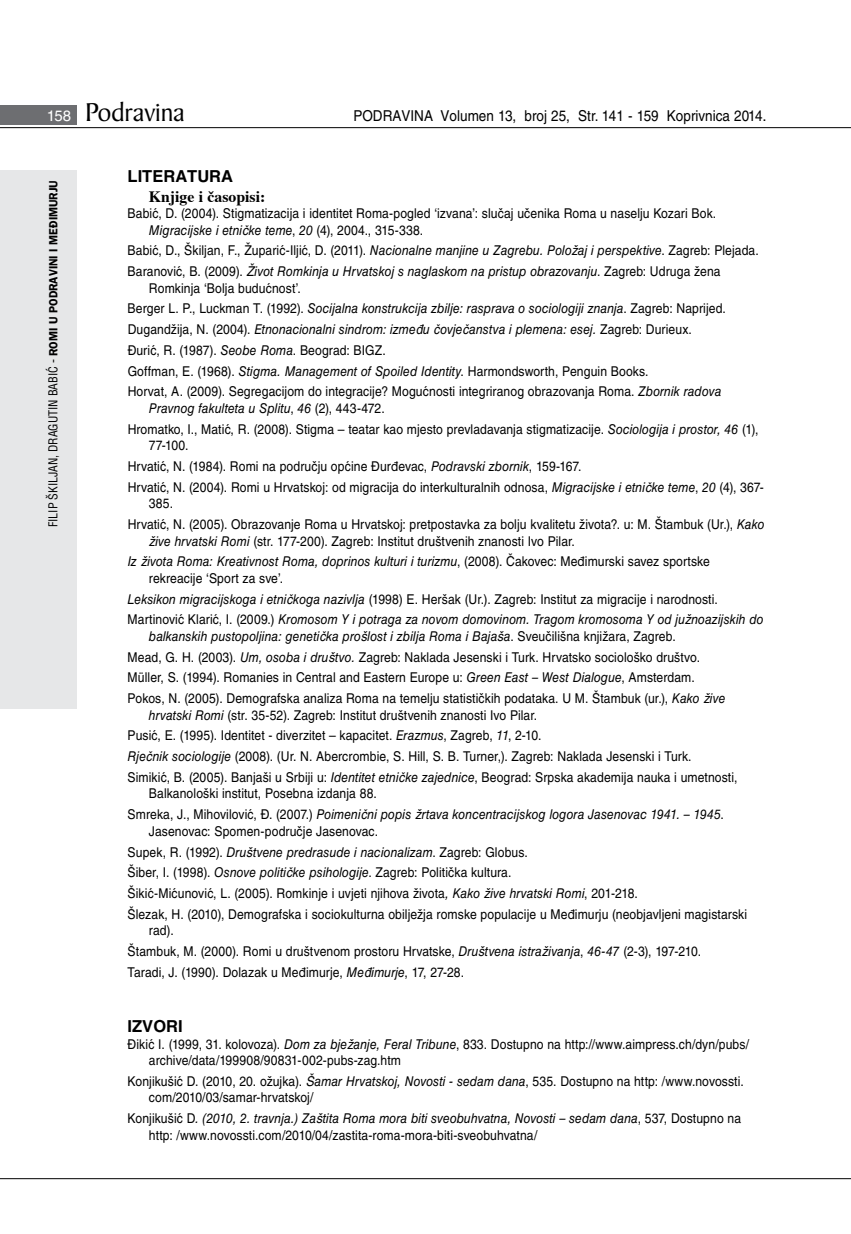
<style>
.page{position:relative;width:851px;height:1234px;background:#fff}
.page>*{position:absolute;margin:0;border:0;box-sizing:border-box;transform-origin:0 0}
.t1{font:27.6px "Baker Signet BT";color:#000}
.t2{font:700 16.5px "Helvetica LT Skin 29";color:#000}
.t3{font:700 15.75px "Times";color:#000}
.t4{font:15px "Helvetica LT Skin 29";color:#000;scale:.9 1}
.t5{font:13.5px/20.7px "Helvetica LT Skin 29";letter-spacing:.01em;color:#000;scale:.9 1}
.t6{font:italic 13.5px/20.7px "Helvetica LT Skin 29";letter-spacing:.005em;color:#000;scale:.9 1}
.t7{font:condensed 12px "Helvetica LT Skin 29";letter-spacing:-.005em;color:#000}
.s1{font-family:"Helvetica LT Skin 29";font-size:15px;color:#fff}
.s2{font-family:"ITC Franklin Gothic Skin 29";font-weight:600;font-stretch:normal}
.s3{font-style:italic}
.s4{font-style:normal}
</style>
<div class="page">
<div style="left:0;top:170px;width:77px;height:538px;background:#e6e7e8"></div>
<div style="left:0;top:105px;width:77px;height:19px;background:#6d6e71"></div>
<hr style="left:0;top:127px;width:850px;height:1px;background:#000">
<hr style="left:0;top:1177px;width:850px;height:1px;background:#000">
<h1 class="t1" style="left:47px;top:95px;width:139px"><span class="s1">158</span> Podravina</h1>
<p class="t4" style="left:353px;top:107px;width:460px">PODRAVINA Volumen 13, broj 25, Str. 141 - 159 Koprivnica 2014.</p>
<p class="t7" style="left:46px;top:527px;width:347px;rotate:-90deg">fILIP ŠKILJAN, DRAGUTIN BABIĆ - <span class="s2">Romi u Podravini i Međimurju</span></p>
<p class="t2" style="left:128px;top:166px;width:37px">LITERA</p>
<p class="t2" style="left:187px;top:166px;width:23px">TURA</p>
<p class="t3" style="left:149px;top:181px;width:118px">Knjige i časopisi:</p>
<p class="t5" style="left:149px;top:205px;width:632px;line-height:16.5px;text-indent:-21px">Babić, D. (2004). Stigmatizacija i identitet Roma-pogled ‘izvana’: slučaj učenika Roma u naselju Kozari Bok.<br><span class="s3">Migracijske i etničke teme</span>, <span class="s3">20</span> (4), 2004., 315-338.</p>
<p class="t6" style="left:128px;top:240px;width:702px"><span class="s4">Babić, D., Škiljan, F., Župarić-Iljić, D. (2011).</span> Nacionalne manjine u Zagrebu. Položaj i perspektive<span class="s4">. Zagreb: Plejada.<br>Baranović, B. (2009).</span> Život Romkinja u Hrvatskoj s naglaskom na pristup obrazovanju<span class="s4">. Zagreb: Udruga žena</span></p>
<p class="t5" style="left:128px;top:277px;width:666px;text-indent:21px">Romkinja ‘Bolja budućnost’.<br>Berger L. P., Luckman T. (1992). <span class="s3">Socijalna konstrukcija zbilje: rasprava o sociologiji znanja</span>. Zagreb: Naprijed.<br>Dugandžija, N. (2004). <span class="s3">Etnonacionalni sindrom: između čovječanstva i plemena: esej.</span> Zagreb: Durieux.<br>Đurić, R. (1987). <span class="s3">Seobe Roma</span>. Beograd: BIGZ.<br>Goffman, E. (1968). <span class="s3">Stigma. Management of Spoiled Identity</span>. Harmondsworth, Penguin Books.<br>Horvat, A. (2009). Segregacijom do integracije? Mogućnosti integriranog obrazovanja Roma. <span class="s3">Zbornik radova</span></p>
<p class="t5" style="left:128px;top:398px;width:702px;text-indent:21px"><span class="s3">Pravnog fakulteta u Splitu</span>, <span class="s3">46</span> (2), 443-472.<br>Hromatko, I., Matić, R. (2008). Stigma – teatar kao mjesto prevladavanja stigmatizacije. <span class="s3">Sociologija i prostor, 46</span> (1),</p>
<p class="t5" style="left:128px;top:435px;width:708px;text-indent:21px">77-100.<br>Hrvatić, N. (1984). Romi na području općine Đurđevac, <span class="s3">Podravski zbornik</span>, 159-167.<br>Hrvatić, N. (2004). Romi u Hrvatskoj: od migracija do interkulturalnih odnosa, <span class="s3">Migracijske i etničke teme</span>, <span class="s3">20</span> (4), 367-</p>
<p class="t5" style="left:128px;top:493px;width:709px;text-indent:21px">385.<br>Hrvatić, N. (2005). Obrazovanje Roma u Hrvatskoj: pretpostavka za bolju kvalitetu života?. u: M. Štambuk (Ur.), <span class="s3">Kako</span></p>
<p class="t5" style="left:128px;top:530px;width:648px;text-indent:21px"><span class="s3">žive hrvatski Romi</span> (str. 177-200). Zagreb: Institut društvenih znanosti Ivo Pilar.<br><span class="s3">Iz života Roma: Kreativnost Roma, doprinos kulturi i turizmu</span>, (2008). Čakovec: Međimurski savez sportske</p>
<p class="t5" style="left:128px;top:567px;width:708px;text-indent:21px">rekreacije ‘Sport za sve’.<br><span class="s3">Leksikon migracijskoga i etničkoga nazivlja</span> (1998) E. Heršak (Ur.). Zagreb: Institut za migracije i narodnosti.<br>Martinović Klarić, I. (2009.) <span class="s3">Kromosom Y i potraga za novom domovinom. Tragom kromosoma Y od južnoazijskih do</span></p>
<p class="t5" style="left:128px;top:625px;width:665px;text-indent:21px"><span class="s3">balkanskih pustopoljina: genetička prošlost i zbilja Roma i Bajaša</span>. Sveučilišna knjižara, Zagreb.<br>Mead, G. H. (2003). <span class="s3">Um, osoba i društvo.</span> Zagreb: Naklada Jesenski i Turk. Hrvatsko sociološko društvo.<br>Müller, S. (1994). Romanies in Central and Eastern Europe u: <span class="s3">Green East – West Dialogue</span>, Amsterdam.<br>Pokos, N. (2005). Demografska analiza Roma na temelju statističkih podataka. U M. Štambuk (ur.), <span class="s3">Kako žive</span></p>
<p class="t5" style="left:128px;top:704px;width:679px;text-indent:21px"><span class="s3">hrvatski Romi</span> (str. 35-52). Zagreb: Institut društvenih znanosti Ivo Pilar.<br>Pusić, E. (1995). Identitet - diverzitet – kapacitet. <span class="s3">Erazmus</span>, Zagreb, <span class="s3">11</span>, 2-10.<br><span class="s3">Rječnik sociologije</span> (2008). (Ur. N. Abercrombie, S. Hill, S. B. Turner,). Zagreb: Naklada Jesenski i Turk.<br>Simikić, B. (2005). Banjaši u Srbiji u: <span class="s3">Identitet etničke zajednice</span>, Beograd: Srpska akademija nauka i umetnosti,</p>
<p class="t5" style="left:128px;top:783px;width:664px;text-indent:21px">Balkanološki institut, Posebna izdanja 88.<br>Smreka, J., Mihovilović, Đ. (2007.) <span class="s3">Poimenični popis žrtava koncentracijskog logora Jasenovac 1941. – 1945</span>.</p>
<p class="t5" style="left:128px;top:820px;width:689px;text-indent:21px">Jasenovac: Spomen-područje Jasenovac.<br>Supek, R. (1992). <span class="s3">Društvene predrasude i nacionalizam</span>. Zagreb: Globus.<br>Šiber, I. (1998). <span class="s3">Osnove političke psihologije</span>. Zagreb: Politička kultura.<br>Šikić-Mićunović, L. (2005). Romkinje i uvjeti njihova života<span class="s3">, Kako žive hrvatski Romi</span>, 201-218.<br>Šlezak, H. (2010), Demografska i sociokulturna obilježja romske populacije u Međimurju (neobjavljeni magistarski</p>
<p class="t5" style="left:128px;top:920px;width:638px;text-indent:21px">rad).<br>Štambuk, M. (2000). Romi u društvenom prostoru Hrvatske, <span class="s3">Društvena istraživanja</span>, <span class="s3">46-47</span> (2-3), 197-210.<br>Taradi, J. (1990). Dolazak u Međimurje, <span class="s3">Međimurje</span>, 17, 27-28.</p>
<p class="t2" style="left:128px;top:1015px;width:16px">IZVORI</p>
<p class="t5" style="left:149px;top:1035px;width:668px;line-height:16.5px;text-indent:-21px">Đikić I. (1999, 31. kolovoza). <span class="s3">Dom za bježanje, Feral Tribune</span>, 833. Dostupno na http://www.aimpress.ch/dyn/pubs/ archive/data/199908/90831-002-pubs-zag.htm</p>
<p class="t5" style="left:149px;top:1072px;width:662px;line-height:16.5px;text-indent:-21px">Konjikušić D. (2010, 20. ožujka). <span class="s3">Šamar Hrvatskoj, Novosti - sedam dana</span>, 535. Dostupno na http: /www.novossti. com/2010/03/samar-hrvatskoj/</p>
<p class="t5" style="left:149px;top:1109px;width:659px;line-height:16.5px;text-indent:-21px">Konjikušić D<span class="s3">. (2010, 2. travnja.) Zaštita Roma mora biti sveobuhvatna, Novosti – sedam dana</span>, 537, Dostupno na http: /www.novossti.com/2010/04/zastita-roma-mora-biti-sveobuhvatna/</p>
</div>
